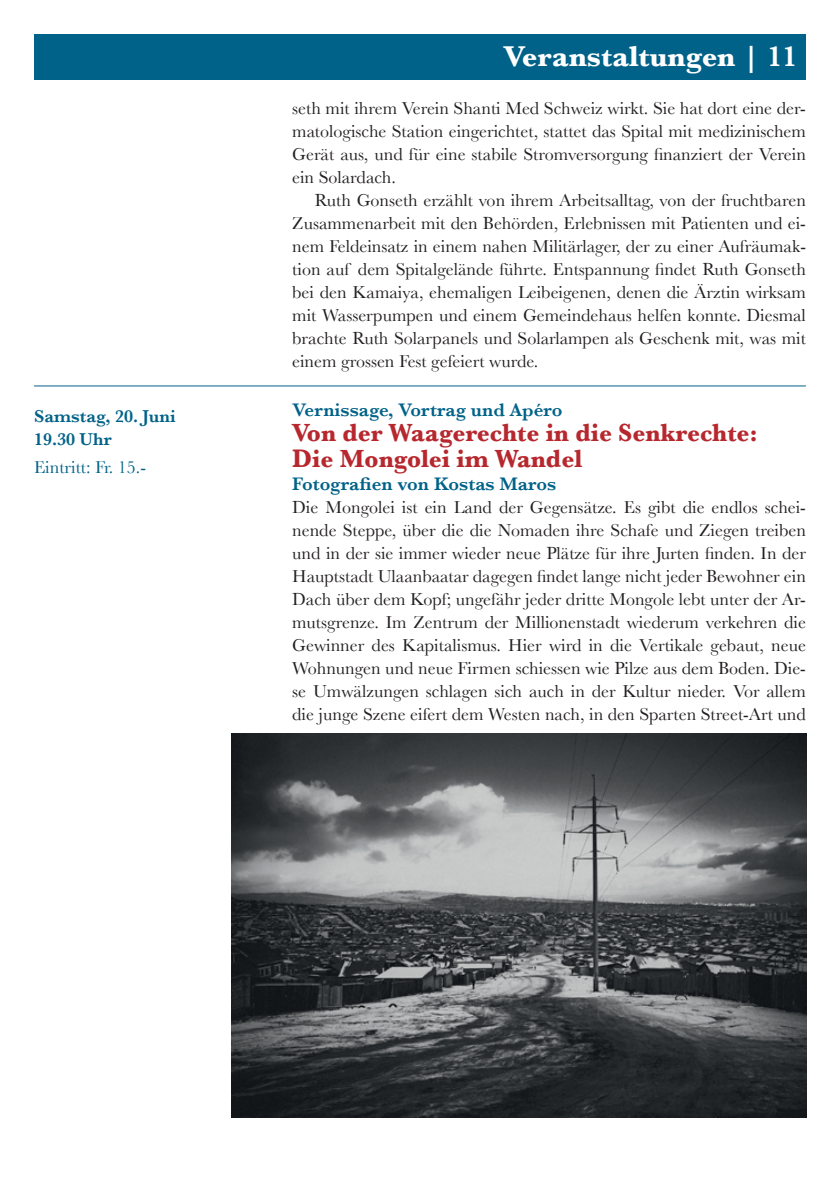
<style>
.page{position:relative;width:840px;height:1191px;background:#fff}
.page>*{position:absolute;margin:0;border:0;box-sizing:border-box;transform-origin:0 0}
.t1{font:700 30px "Baskerville";color:#fff}
.t2{font:700 26px/25.4px "Baskerville";color:#b7282e;scale:.96 1}
.t3{font:600 19px "Baskerville";color:#006288}
.t4{font:18px/23px "Baskerville";color:#231f20;text-align:justify}
.t5{font:600 18px/23px "Baskerville";color:#006288}
.t6{font:18px "Baskerville";color:#006288}
.s1{font-weight:600}
</style>
<div class="page">
<div style="left:34px;top:34px;width:771px;height:45px;background:#006288"></div>
<hr style="left:34px;top:385px;width:771px;height:1px;background:#006288">
<img style="left:231px;top:733px;width:575px;height:384px">
<p class="t5" style="left:34px;top:405px;width:143px">Samstag, 20. Juni<br>19.30 Uhr</p>
<p class="t6" style="left:34px;top:456px;width:113px">Eintritt: Fr. 15.-</p>
<h1 class="t1" style="left:503px;top:38px;width:295px">Veranstaltungen <span class="s1">| 11</span></h1>
<p class="t4" style="left:292px;top:97px;width:515px">seth mit ihrem Verein Shanti Med Schweiz wirkt. Sie hat dort eine der&shy;matologische Station eingerichtet, stattet das Spital mit medizinischem Gerät aus, und für eine stabile Stromversorgung finanziert der Verein ein Solardach.</p>
<p class="t4" style="left:292px;top:189px;width:515px;text-indent:23px">Ruth Gonseth erzählt von ihrem Arbeitsalltag, von der fruchtbaren Zusammenarbeit mit den Behörden, Erlebnissen mit Patienten und ei&shy;nem Feldeinsatz in einem nahen Militärlager, der zu einer Aufräumak&shy;tion auf dem Spitalgelände führte. Entspannung findet Ruth Gonseth bei den Kamaiya, ehemaligen Leibeigenen, denen die Ärztin wirksam mit Wasserpumpen und einem Gemeindehaus helfen konnte. Diesmal brachte Ruth Solarpanels und Solarlampen als Geschenk mit, was mit einem grossen Fest gefeiert wurde.</p>
<p class="t3" style="left:292px;top:398px;width:272px">Vernissage, Vortrag und Apéro</p>
<h2 class="t2" style="left:292px;top:420px;width:486px">Von der Waagerechte in die Senkrechte:<br>Die Mongolei im Wandel</h2>
<p class="t3" style="left:292px;top:472px;width:265px">Fotografien von Kostas Maros</p>
<p class="t4" style="left:292px;top:495px;width:515px">Die Mongolei ist ein Land der Gegensätze. Es gibt die endlos schei&shy;nende Steppe, über die die Nomaden ihre Schafe und Ziegen treiben und in der sie immer wieder neue Plätze für ihre Jurten finden. In der Hauptstadt Ulaanbaatar dagegen findet lange nicht jeder Bewohner ein Dach über dem Kopf; ungefähr jeder dritte Mongole lebt unter der Ar&shy;mutsgrenze. Im Zentrum der Millionenstadt wiederum verkehren die Gewinner des Kapitalismus. Hier wird in die Vertikale gebaut, neue Wohnungen und neue Firmen schiessen wie Pilze aus dem Boden. Die&shy;se Umwälzungen schlagen sich auch in der Kultur nieder. Vor allem die junge Szene eifert dem Westen nach, in den Sparten Street-Art und</p>
</div>
